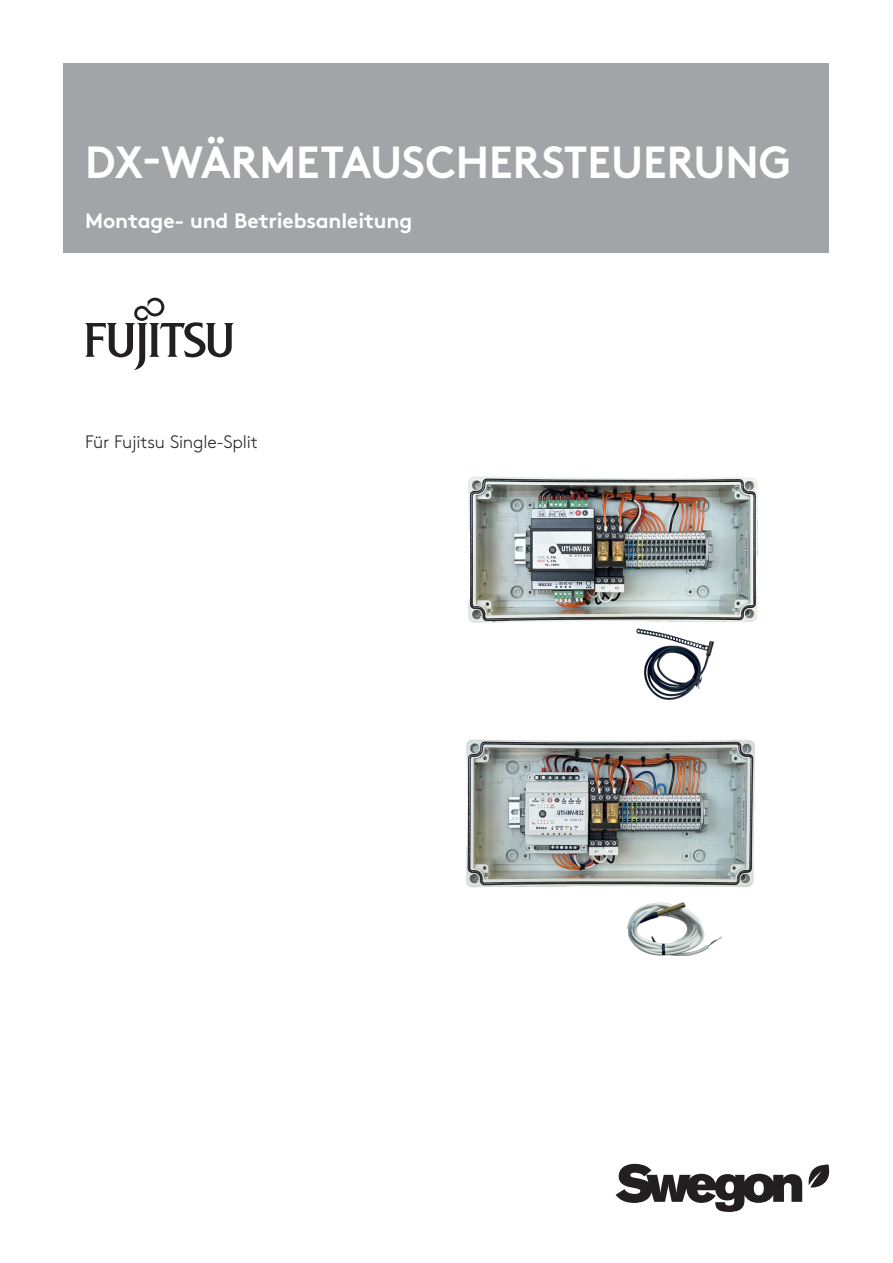
<style>
.page{position:relative;width:893px;height:1263px;background:#fff}
.page>*{position:absolute;margin:0;border:0;box-sizing:border-box;transform-origin:0 0}
.Haupttitel{font:700 45px "Swegon Brown";color:#fff;scale:.95 1}
.Product_byline_-_Bold{font:700 21px "Swegon Brown";letter-spacing:-.01em;color:#fff}
.Swegon{font:300 18px "Swegon Brown";letter-spacing:-.015em;color:#231f20}
</style>
<div class="page">
<svg style="left:616px;top:1164px;width:186px;height:48px"></svg>
<svg style="left:808px;top:1164px;width:21px;height:24px"></svg>
<svg style="left:85px;top:298px;width:149px;height:72px"></svg>
<div style="left:64px;top:64px;width:765px;height:189px;background:#a3a4a8"></div>
<img style="left:468px;top:476px;width:290px;height:147px">
<img style="left:466px;top:739px;width:289px;height:149px">
<img style="left:623px;top:615px;width:101px;height:85px">
<img style="left:627px;top:902px;width:95px;height:54px">
<p class="Haupttitel" style="left:85px;top:126px;width:744px">DX-WÄRMETAUSCHERSTEUERUNG</p>
<p class="Product_byline_-_Bold" style="left:85px;top:204px;width:329px">Montage- und Betriebsanleitung</p>
<p class="Swegon" style="left:85px;top:429px;width:174px">Für Fujitsu Single-Split</p>
</div>
